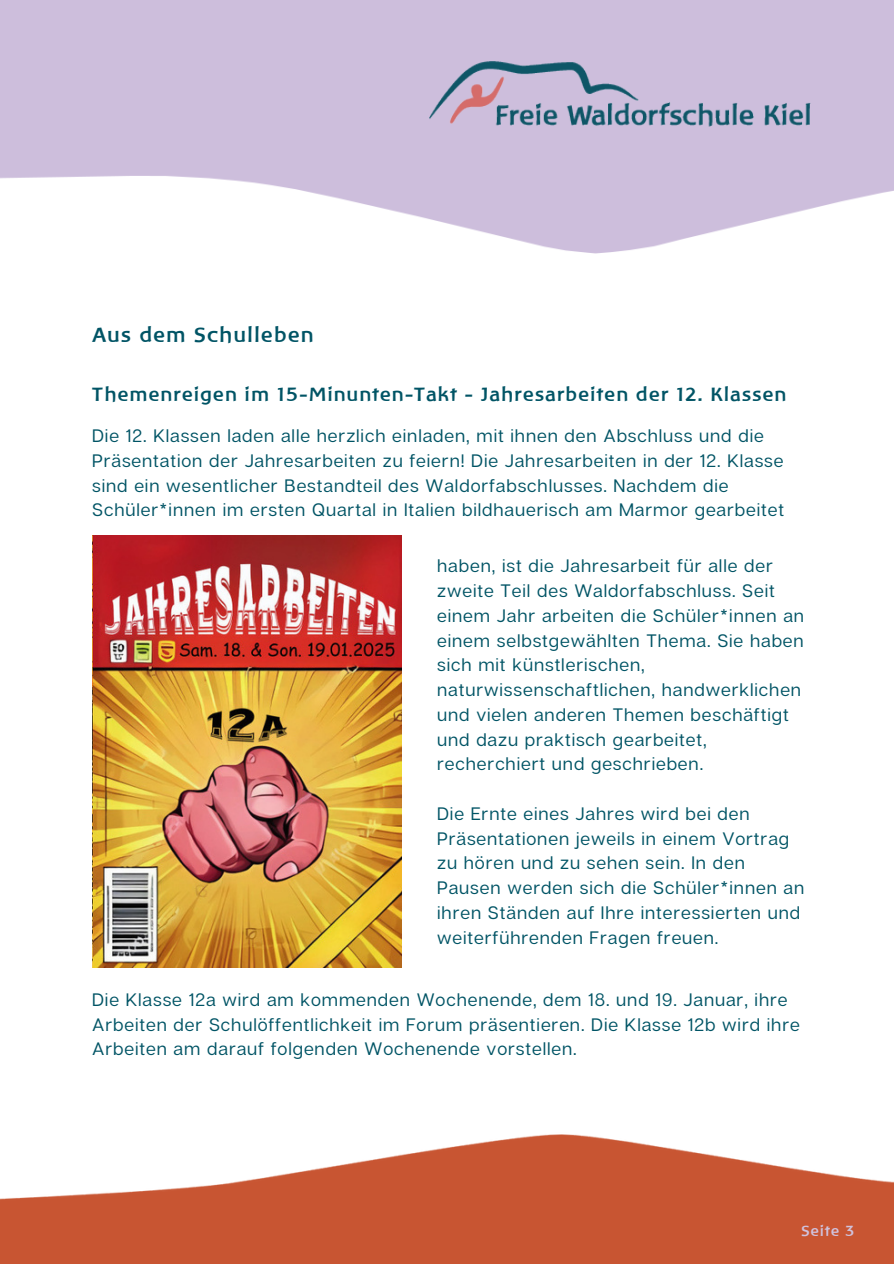
<style>
.page{position:relative;width:894px;height:1264px;background:#fff}
.page>*{position:absolute;margin:0;border:0;box-sizing:border-box;transform-origin:0 0}
.t1{font:700 21px "Baar Philos";letter-spacing:.05em;color:#005465}
.t2{font:700 19.5px "Baar Philos";letter-spacing:.05em;color:#005465}
.t3{font:18px/24.8px "Articulat CF";letter-spacing:.05em;color:#005465}
.t4{font:700 15px "Baar Philos";letter-spacing:.05em;color:#d0c2dc}
</style>
<div class="page">
<img style="left:0;top:0;width:893px;height:254px">
<img style="left:429px;top:61px;width:380px;height:66px">
<img style="left:0;top:1134px;width:893px;height:129px">
<img style="left:92px;top:535px;width:310px;height:432px">
<h1 class="t1" style="left:92px;top:323px;width:223px">Aus dem Schulleben</h1>
<h1 class="t2" style="left:92px;top:383px;width:695px">Themenreigen im 15-Minunten-Takt - Jahresarbeiten der 12. Klassen</h1>
<p class="t3" style="left:92px;top:423px;width:693px">Die 12. Klassen laden alle herzlich einladen, mit ihnen den Abschluss und die Präsentation der Jahresarbeiten zu feiern! Die Jahresarbeiten in der 12. Klasse sind ein wesentlicher Bestandteil des Waldorfabschlusses. Nachdem die Schüler*innen im ersten Quartal in Italien bildhauerisch am Marmor gearbeitet</p>
<h2 class="t3" style="left:437px;top:553px;width:368px">haben, ist die Jahresarbeit für alle der zweite Teil des Waldorfabschluss. Seit einem Jahr arbeiten die Schüler*innen an einem selbstgewählten Thema. Sie haben sich mit künstlerischen, naturwissenschaftlichen, handwerklichen und vielen anderen Themen beschäftigt und dazu praktisch gearbeitet, recherchiert und geschrieben.</h2>
<p class="t3" style="left:437px;top:800px;width:368px">Die Ernte eines Jahres wird bei den Präsentationen jeweils in einem Vortrag zu hören und zu sehen sein. In den Pausen werden sich die Schüler*innen an ihren Ständen auf Ihre interessierten und weiterführenden Fragen freuen.</p>
<h2 class="t3" style="left:92px;top:986px;width:708px">Die Klasse 12a wird am kommenden Wochenende, dem 18. und 19. Januar, ihre<br>Arbeiten der Schulöffentlichkeit im Forum präsentieren. Die Klasse 12b wird ihre<br>Arbeiten am darauf folgenden Wochenende vorstellen.</h2>
<p class="t4" style="left:800px;top:1222px;width:55px">Seite 3</p>
</div>
